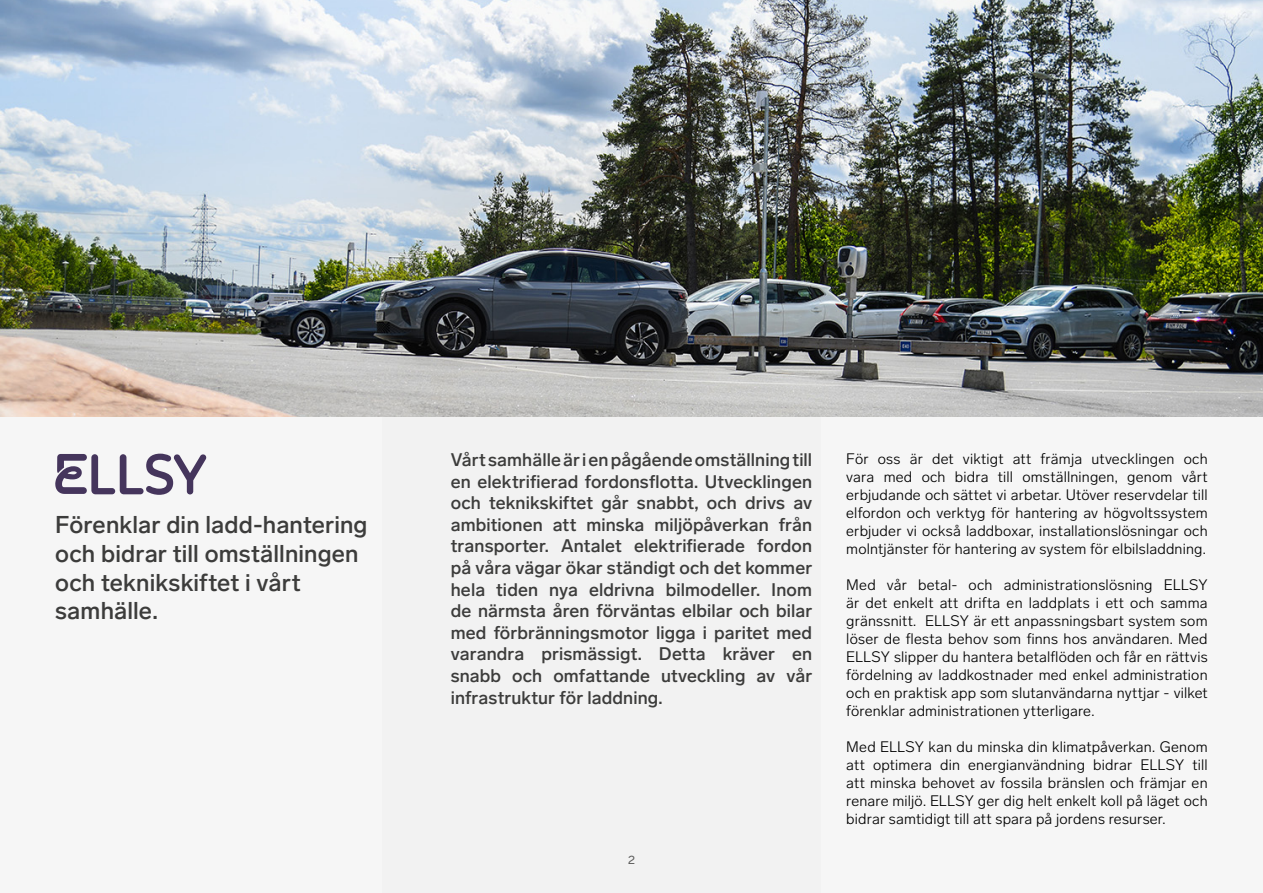
<style>
.page{position:relative;width:1263px;height:893px;background:#f6f6f6}
.page>*{position:absolute;margin:0;border:0;box-sizing:border-box;transform-origin:0 0}
.t1{font:500 24px/28.8px "Lab Grotesque";letter-spacing:.005em;color:#3c3c3b}
.t2{font:500 18px/21.6px "Lab Grotesque";letter-spacing:.005em;color:#3c3c3b;text-align:justify}
.t3{font:300 15px/18px "Lab Grotesque";letter-spacing:.01em;color:#000;text-align:justify}
.t4{font:12px "Lab Grotesque";color:#575756}
</style>
<div class="page">
<div style="left:383px;top:417px;width:438px;height:476px;background:#f2f2f2"></div>
<svg style="left:55px;top:454px;width:151px;height:41px"></svg>
<img style="left:0;top:0;width:1263px;height:417px">
<h1 class="t1" style="left:55px;top:509px;width:314px">Förenklar din ladd-hantering och bidrar till omställningen och teknikskiftet i vårt samhälle.</h1>
<p class="t2" style="left:451px;top:448px;width:363px">Vårt samhälle är i en pågående omställning till en elektrifierad fordonsflotta. Utvecklingen och teknikskiftet går snabbt, och drivs av ambitionen att minska miljöpåverkan från transporter. Antalet elektrifierade fordon på våra vägar ökar ständigt och det kommer hela tiden nya eldrivna bilmodeller. Inom de närmsta åren förväntas elbilar och bilar med förbränningsmotor ligga i paritet med varandra prismässigt. Detta kräver en snabb och omfattande utveckling av vår infrastruktur för laddning.</p>
<p class="t4" style="left:628px;top:852px;width:8px">2</p>
<p class="t3" style="left:846px;top:449px;width:363px">För oss är det viktigt att främja utvecklingen och vara med och bidra till omställningen, genom vårt erbjudande och sättet vi arbetar. Utöver reservdelar till elfordon och verktyg för hantering av högvoltssystem erbjuder vi också laddboxar, installationslösningar och molntjänster för hantering av system för elbilsladdning.</p>
<p class="t3" style="left:846px;top:575px;width:363px">Med vår betal- och administrationslösning ELLSY är det enkelt att drifta en laddplats i ett och samma gränssnitt. ELLSY är ett anpassningsbart system som löser de flesta behov som finns hos användaren. Med ELLSY slipper du hantera betalflöden och får en rättvis fördelning av laddkostnader med enkel administration och en praktisk app som slutanvändarna nyttjar - vilket förenklar administrationen ytterligare.</p>
<p class="t3" style="left:846px;top:737px;width:363px">Med ELLSY kan du minska din klimatpåverkan. Genom att optimera din energianvändning bidrar ELLSY till att minska behovet av fossila bränslen och främjar en renare miljö. ELLSY ger dig helt enkelt koll på läget och bidrar samtidigt till att spara på jordens resurser.</p>
</div>
